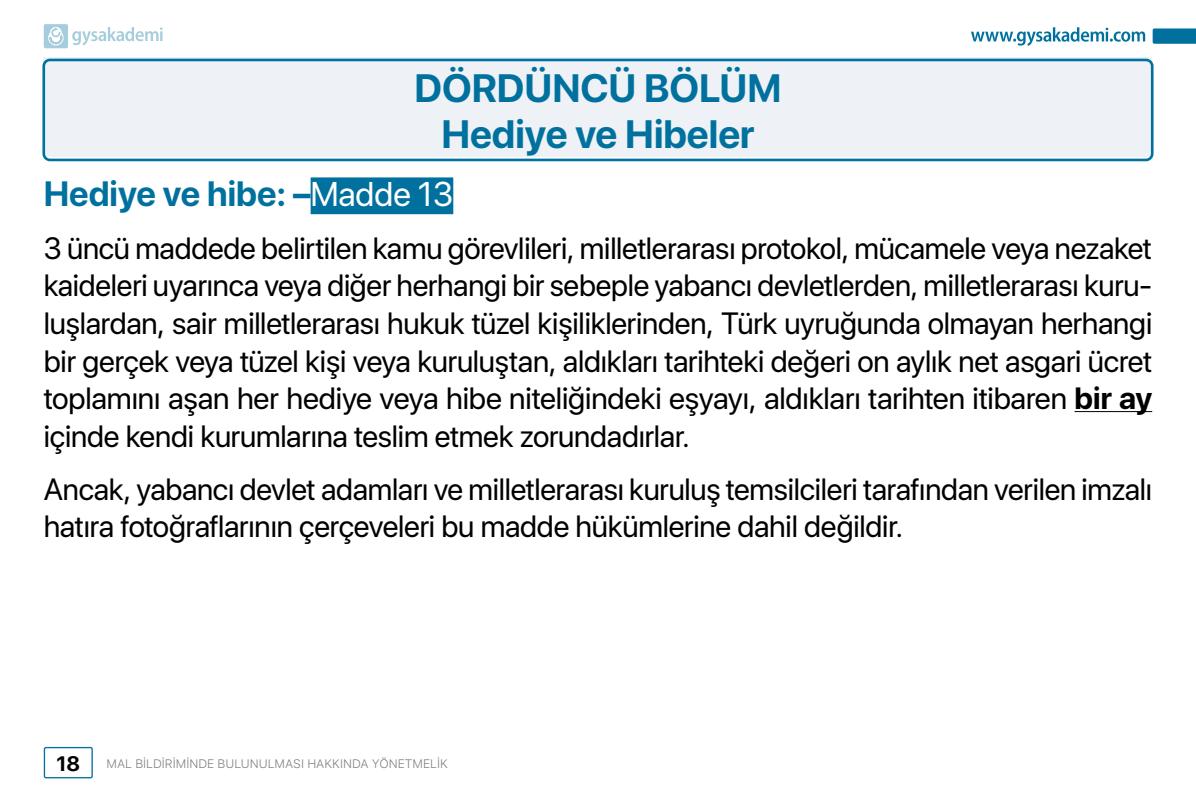
<style>
.page{position:relative;width:1196px;height:794px;background:#fff}
.page>*{position:absolute;margin:0;border:0;box-sizing:border-box;transform-origin:0 0}
.t1{font:700 39.38px/45.5px "SF Pro Display";color:#00719e;text-align:center}
.t2{font:700 35px "SF Pro Display";color:#00719e}
.t3{font:30.62px/37.6px "SF Pro Display";letter-spacing:-.01em;color:#000;text-align:justify}
.t4{font:700 20.82px "SF Pro Display";color:#000}
.t5{font:300 12.25px "SF Pro Text";color:#808080}
.s1{font-weight:400;font-size:34.12px;color:#fff}
.s2{font-weight:700}
</style>
<div class="page">
<div style="left:44px;top:57px;width:1108px;height:100px;background:#eef1f5"></div>
<div style="left:42px;top:59px;width:1111px;height:102px;border:3px solid #00719e;border-radius:6px"></div>
<div style="left:310px;top:177px;width:143px;height:37px;background:#00719e"></div>
<hr style="left:1074px;top:411px;width:78px;height:1px;background:#000">
<div style="left:44px;top:747px;width:49px;height:31px;border:1px solid #00719e;border-radius:2px"></div>
<svg style="left:971px;top:27px;width:173px;height:19px"></svg>
<svg style="left:1152px;top:28px;width:43px;height:16px"></svg>
<svg style="left:44px;top:24px;width:119px;height:24px"></svg>
<p class="t1" style="left:414px;top:66px;width:368px">DÖRDÜNCÜ BÖLÜM<br>Hediye ve Hibeler</p>
<p class="t2" style="left:44px;top:174px;width:411px">Hediye ve hibe: –<span class="s1">Madde 13</span></p>
<p class="t3" style="left:44px;top:229px;width:1109px">3 üncü maddede belirtilen kamu görevlileri, milletlerarası protokol, mücamele veya nezaket kaideleri uyarınca veya diğer herhangi bir sebeple yabancı devletlerden, milletlerarası kuru&shy;luşlardan, sair milletlerarası hukuk tüzel kişiliklerinden, Türk uyruğunda olmayan herhangi bir gerçek veya tüzel kişi veya kuruluştan, aldıkları tarihteki değeri on aylık net asgari ücret toplamını aşan her hediye veya hibe niteliğindeki eşyayı, aldıkları tarihten itibaren <span class="s2">bir ay </span>içinde kendi kurumlarına teslim etmek zorundadırlar.</p>
<p class="t3" style="left:44px;top:470px;width:1109px">Ancak, yabancı devlet adamları ve milletlerarası kuruluş temsilcileri tarafından verilen imzalı hatıra fotoğraflarının çerçeveleri bu madde hükümlerine dahil değildir.</p>
<p class="t4" style="left:56px;top:751px;width:25px">18</p>
<p class="t5" style="left:106px;top:755px;width:343px">MAL BİLDİRİMİNDE BULUNULMASI HAKKINDA YÖNETMELİK</p>
</div>
